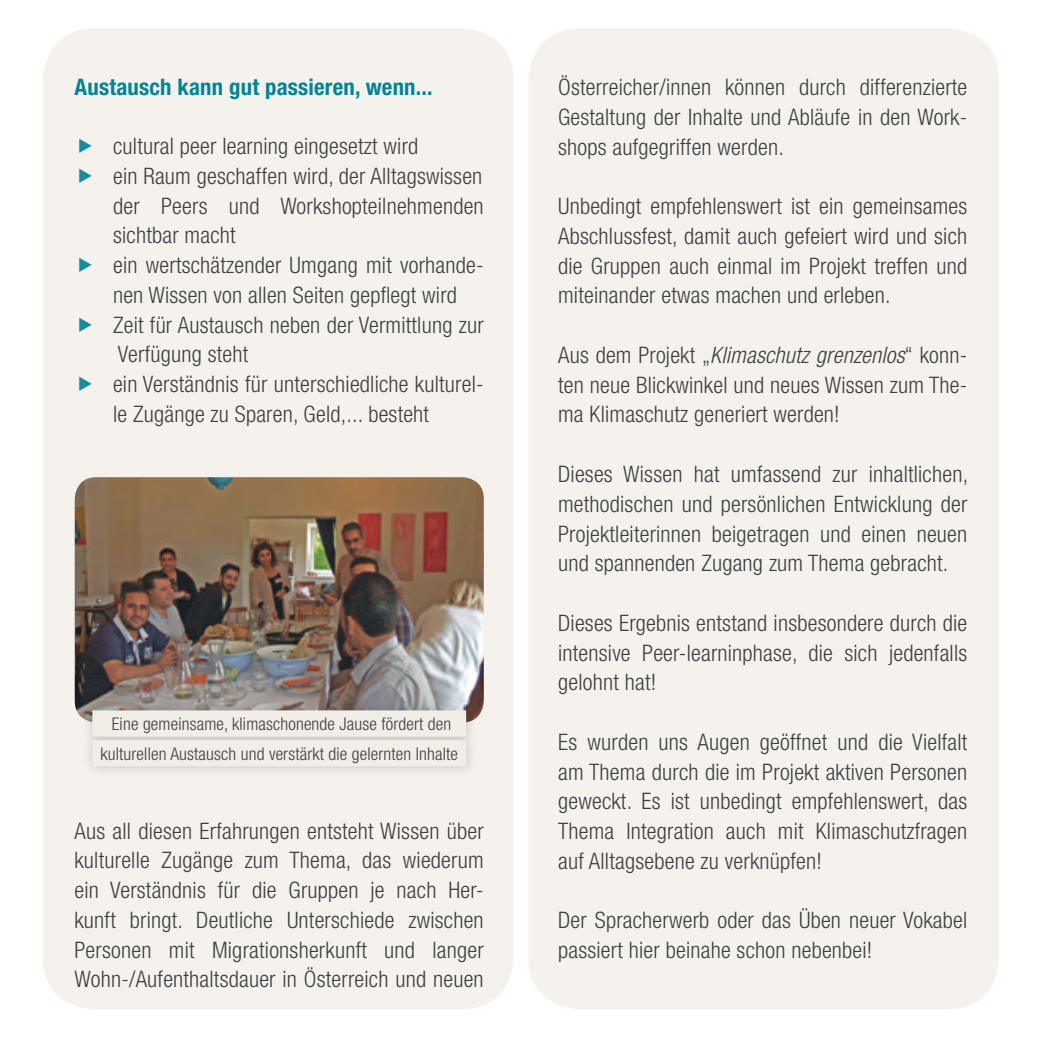
<style>
.page{position:relative;width:1042px;height:1042px;background:#fff}
.page>*{position:absolute;margin:0;border:0;box-sizing:border-box;transform-origin:0 0}
.t1{font:300 condensed 22.75px/29.8px "Helvetica Neue";letter-spacing:.01em;color:#3e3e3f;text-align:justify}
.t2{font:700 condensed 22.75px "Helvetica Neue";letter-spacing:.01em;color:#018595}
.t3{font:300 condensed 17.5px/29.8px "Helvetica Neue";letter-spacing:.01em;color:#3e3e3f;text-align:center}
.s1{font-style:italic}
</style>
<div class="page">
<div style="left:528px;top:28px;width:471px;height:981px;background:#f5f2ee;border-radius:52px"></div>
<div style="left:43px;top:28px;width:470px;height:981px;background:#f5f2ee;border-radius:52px"></div>
<img style="left:75px;top:477px;width:409px;height:241px">
<div style="left:82px;top:700px;width:395px;height:77px;background:#231f20;opacity:.2"></div>
<div style="left:92px;top:710px;width:374px;height:26px;background:#f1ede7"></div>
<div style="left:92px;top:740px;width:374px;height:26px;background:#f1ede7"></div>
<p class="t2" style="left:75px;top:73px;width:360px">Austausch kann gut passieren, wenn...</p>
<p class="t1" style="left:113px;top:131px;width:372px;text-align:left">cultural peer learning eingesetzt wird<br>ein Raum geschaffen wird, der Alltagswissen der Peers und Workshopteilnehmenden sichtbar macht<br>ein wertschätzender Umgang mit vorhande&shy;nen Wissen von allen Seiten gepflegt wird Zeit für Austausch neben der Vermittlung zur Verfügung steht<br>ein Verständnis für unterschiedliche kulturel&shy;le Zugänge zu Sparen, Geld,... besteht</p>
<p class="t3" style="left:101px;top:709px;width:359px">Eine gemeinsame, klimaschonende Jause fördert den kulturellen Austausch und verstärkt die gelernten Inhalte</p>
<p class="t1" style="left:74px;top:815px;width:411px">Aus all diesen Erfahrungen entsteht Wissen über kulturelle Zugänge zum Thema, das wiederum ein Verständnis für die Gruppen je nach Her&shy;kunft bringt. Deutliche Unterschiede zwischen Personen mit Migrationsherkunft und langer Wohn-/Aufenthaltsdauer in Österreich und neuen</p>
<p class="t1" style="left:558px;top:72px;width:411px">Österreicher/innen können durch differenzierte Gestaltung der Inhalte und Abläufe in den Work&shy;shops aufgegriffen werden.</p>
<p class="t1" style="left:558px;top:191px;width:411px">Unbedingt empfehlenswert ist ein gemeinsames Abschlussfest, damit auch gefeiert wird und sich die Gruppen auch einmal im Projekt treffen und miteinander etwas machen und erleben.</p>
<p class="t1" style="left:558px;top:340px;width:411px">Aus dem Projekt „<span class="s1">Klimaschutz grenzenlos</span>“ konn&shy;ten neue Blickwinkel und neues Wissen zum The&shy;ma Klimaschutz generiert werden!</p>
<p class="t1" style="left:558px;top:459px;width:411px">Dieses Wissen hat umfassend zur inhaltlichen, methodischen und persönlichen Entwicklung der Projektleiterinnen beigetragen und einen neuen und spannenden Zugang zum Thema gebracht.</p>
<p class="t1" style="left:558px;top:608px;width:411px">Dieses Ergebnis entstand insbesondere durch die intensive Peer-learninphase, die sich jedenfalls gelohnt hat!</p>
<p class="t1" style="left:558px;top:727px;width:411px">Es wurden uns Augen geöffnet und die Vielfalt am Thema durch die im Projekt aktiven Personen geweckt. Es ist unbedingt empfehlenswert, das Thema Integration auch mit Klimaschutzfragen auf Alltagsebene zu verknüpfen!</p>
<p class="t1" style="left:558px;top:905px;width:411px">Der Spracherwerb oder das Üben neuer Vokabel passiert hier beinahe schon nebenbei!</p>
</div>
